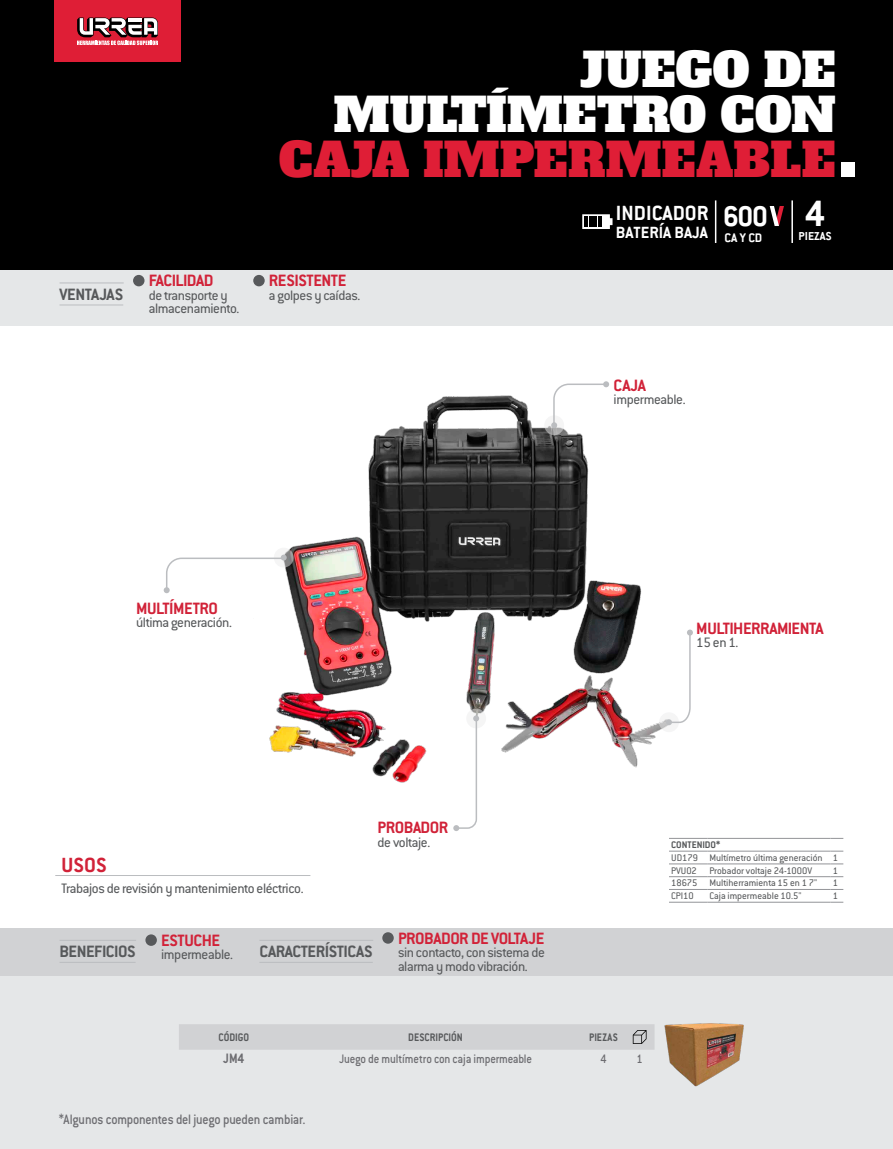
<style>
.page{position:relative;width:893px;height:1149px;background:#fff}
.page>*{position:absolute;margin:0;border:0;box-sizing:border-box;transform-origin:0 0}
.t1{font:46.5px "Alfa Slab One";color:#fff}
.t2{font:46.5px "Alfa Slab One";color:#df1e36}
.t3{font:700 39.75px "Conduit ITC";color:#fff}
.t4{font:700 22.5px "Conduit ITC";color:#fff}
.t5{font:700 22.5px "Conduit ITC Std";color:#d12238}
.t6{font:700 18px "Conduit ITC Std";letter-spacing:-.025em;color:#d12238}
.t7{font:700 18px "Conduit ITC Std";letter-spacing:-.025em;color:#57595b}
.t8{font:700 17.85px "Conduit ITC";color:#fff}
.t9{font:15px/13.5px "Conduit ITC Std";letter-spacing:-.025em;color:#57595b}
.t10{font:500 15px "Conduit ITC Std";letter-spacing:-.015em;color:#6d6d71;scale:.9 1}
.t11{font:700 15px "Conduit ITC Std";color:#6d6d71;scale:.9 1}
.t12{font:700 13.65px "Conduit ITC";color:#fff}
.t13{font:500 13.5px "Conduit ITC Std";letter-spacing:-.015em;color:#6d6d71;scale:.9 1}
.t14{font:700 12.75px "Conduit ITC";color:#fff}
.t15{font:700 12px "Conduit ITC Std";color:#57595b;scale:.9 1}
.t16{font:10.5px/12.8px "Conduit ITC Std";color:#57595b}
.t17{font:700 10.5px "Conduit ITC Std";color:#57595b}
.s1{font-size:87px;color:#fff}
</style>
<div class="page">
<div style="left:0;top:942px;width:893px;height:206px;background:#e5e7e8"></div>
<div style="left:0;top:270px;width:893px;height:56px;background:#e5e7e8"></div>
<div style="left:0;top:0;width:893px;height:270px;background:#000"></div>
<div style="left:0;top:927px;width:893px;height:48px;background:#d1d2d4"></div>
<img style="left:269px;top:395px;width:393px;height:388px">
<hr style="left:60px;top:282px;width:64px;height:1px;background:#bbbdc0">
<hr style="left:60px;top:304px;width:63px;height:1px;background:#bbbdc0">
<hr style="left:259px;top:939px;width:114px;height:1px;background:#bbbdc0">
<hr style="left:259px;top:961px;width:114px;height:1px;background:#bbbdc0">
<hr style="left:60px;top:939px;width:76px;height:1px;background:#bbbdc0">
<hr style="left:60px;top:961px;width:76px;height:1px;background:#bbbdc0">
<div style="left:382px;top:931px;width:12px;height:12px;background:#57595b;border-radius:50%"></div>
<div style="left:145px;top:934px;width:12px;height:11px;background:#57595b;border-radius:50%"></div>
<div style="left:133px;top:275px;width:12px;height:11px;background:#57595b;border-radius:50%"></div>
<div style="left:253px;top:275px;width:12px;height:11px;background:#57595b;border-radius:50%"></div>
<svg style="left:544px;top:415px;width:20px;height:20px"></svg>
<svg style="left:274px;top:547px;width:20px;height:20px"></svg>
<svg style="left:466px;top:708px;width:20px;height:20px"></svg>
<svg style="left:659px;top:712px;width:20px;height:20px"></svg>
<div style="left:179px;top:1024px;width:475px;height:25px;background:#d1d2d4"></div>
<hr style="left:55px;top:874px;width:255px;height:1px;background:#bbbdc0">
<hr style="left:669px;top:863px;width:38px;height:1px;background:#939498">
<hr style="left:707px;top:863px;width:124px;height:1px;background:#939498">
<svg style="left:831px;top:863px;width:12px;height:1px"></svg>
<hr style="left:669px;top:876px;width:38px;height:1px;background:#939498">
<hr style="left:707px;top:876px;width:124px;height:1px;background:#939498">
<svg style="left:831px;top:876px;width:12px;height:1px"></svg>
<hr style="left:669px;top:837px;width:38px;height:1px;background:#939498">
<hr style="left:707px;top:837px;width:124px;height:1px;background:#939498">
<svg style="left:831px;top:837px;width:12px;height:1px"></svg>
<hr style="left:669px;top:850px;width:38px;height:1px;background:#939498">
<hr style="left:707px;top:850px;width:124px;height:1px;background:#939498">
<svg style="left:831px;top:850px;width:12px;height:1px"></svg>
<hr style="left:669px;top:888px;width:38px;height:1px;background:#939498">
<hr style="left:707px;top:888px;width:124px;height:1px;background:#939498">
<hr style="left:669px;top:901px;width:38px;height:1px;background:#939498">
<hr style="left:707px;top:901px;width:124px;height:1px;background:#939498">
<svg style="left:831px;top:901px;width:12px;height:1px"></svg>
<svg style="left:551px;top:381px;width:58px;height:47px"></svg>
<svg style="left:164px;top:554px;width:123px;height:39px"></svg>
<svg style="left:453px;top:715px;width:26px;height:115px"></svg>
<svg style="left:666px;top:629px;width:27px;height:96px"></svg>
<hr style="left:715px;top:200px;width:1px;height:43px;background:#fff">
<hr style="left:791px;top:200px;width:2px;height:43px;background:#fff">
<svg style="left:582px;top:214px;width:30px;height:15px"></svg>
<svg style="left:770px;top:206px;width:14px;height:20px"></svg>
<img style="left:654px;top:1023px;width:90px;height:64px">
<div style="left:54px;top:0;width:127px;height:62px;background:#df1e36"></div>
<svg style="left:77px;top:18px;width:81px;height:27px"></svg>
<h1 class="t1" style="left:580px;top:38px;width:257px">JUEGO DE</h1>
<h1 class="t1" style="left:334px;top:83px;width:503px">MULTÍMETRO CON</h1>
<h1 class="t2" style="left:279px;top:128px;width:581px">CAJA IMPERMEABLE<span class="s1">.</span></h1>
<p class="t7" style="left:60px;top:283px;width:65px">VENTAJAS</p>
<p class="t6" style="left:149px;top:270px;width:66px">FACILIDAD</p>
<p class="t9" style="left:149px;top:288px;width:92px">de transporte y almacenamiento.</p>
<p class="t6" style="left:269px;top:270px;width:79px">RESISTENTE</p>
<p class="t9" style="left:269px;top:288px;width:93px">a golpes y caídas.</p>
<h3 class="t4" style="left:616px;top:199px;width:94px">INDICADOR</h3>
<p class="t8" style="left:616px;top:222px;width:154px">BATERÍA BAJA <sup>600</sup></p>
<p class="t12" style="left:724px;top:230px;width:39px">CA Y CD</p>
<h2 class="t3" style="left:805px;top:191px;width:22px">4</h2>
<p class="t14" style="left:799px;top:228px;width:34px">PIEZAS</p>
<p class="t6" style="left:614px;top:374px;width:34px">CAJA</p>
<p class="t9" style="left:614px;top:392px;width:74px">impermeable.</p>
<p class="t6" style="left:136px;top:597px;width:84px">MULTÍMETRO</p>
<p class="t9" style="left:136px;top:615px;width:97px">última generación.</p>
<h3 class="t5" style="left:62px;top:850px;width:47px">USOS</h3>
<p class="t9" style="left:62px;top:880px;width:243px">Trabajos de revisión y mantenimiento eléctrico.</p>
<p class="t6" style="left:378px;top:816px;width:72px">PROBADOR</p>
<p class="t9" style="left:378px;top:834px;width:54px">de voltaje.</p>
<p class="t6" style="left:161px;top:928px;width:60px">ESTUCHE</p>
<p class="t9" style="left:161px;top:947px;width:74px">impermeable.</p>
<p class="t7" style="left:60px;top:940px;width:78px">BENEFICIOS</p>
<p class="t7" style="left:259px;top:940px;width:115px">CARACTERÍSTICAS</p>
<p class="t6" style="left:398px;top:926px;width:148px">PROBADOR DE VOLTAJE</p>
<p class="t9" style="left:398px;top:944px;width:148px">sin contacto, con sistema de alarma y modo vibración.</p>
<p class="t6" style="left:696px;top:617px;width:129px">MULTIHERRAMIENTA</p>
<p class="t9" style="left:696px;top:635px;width:44px">15 en 1.</p>
<p class="t17" style="left:671px;top:838px;width:51px">CONTENIDO*</p>
<p class="t16" style="left:671px;top:850px;width:168px">UD179 Multímetro última generación 1<br>PVU02 Probador voltaje 24-1000V</p>
<p class="t16" style="left:833px;top:863px;width:7px">1</p>
<p class="t16" style="left:671px;top:876px;width:147px">18675 Multiherramienta 15 en 1 7"</p>
<p class="t16" style="left:833px;top:876px;width:7px">1</p>
<p class="t16" style="left:671px;top:888px;width:24px">CPI10</p>
<p class="t16" style="left:709px;top:888px;width:93px">Caja impermeable 10.5"</p>
<p class="t16" style="left:833px;top:888px;width:7px">1</p>
<p class="t15" style="left:219px;top:1029px;width:35px">CÓDIGO</p>
<p class="t15" style="left:408px;top:1029px;width:62px">DESCRIPCIÓN</p>
<p class="t15" style="left:589px;top:1029px;width:33px">PIEZAS</p>
<p class="t11" style="left:223px;top:1048px;width:25px">JM4</p>
<p class="t13" style="left:339px;top:1049px;width:216px">Juego de multímetro con caja impermeable</p>
<p class="t13" style="left:600px;top:1049px;width:8px">4</p>
<p class="t13" style="left:637px;top:1049px;width:8px">1</p>
<p class="t10" style="left:59px;top:1110px;width:275px">*Algunos componentes del juego pueden cambiar.</p>
</div>
